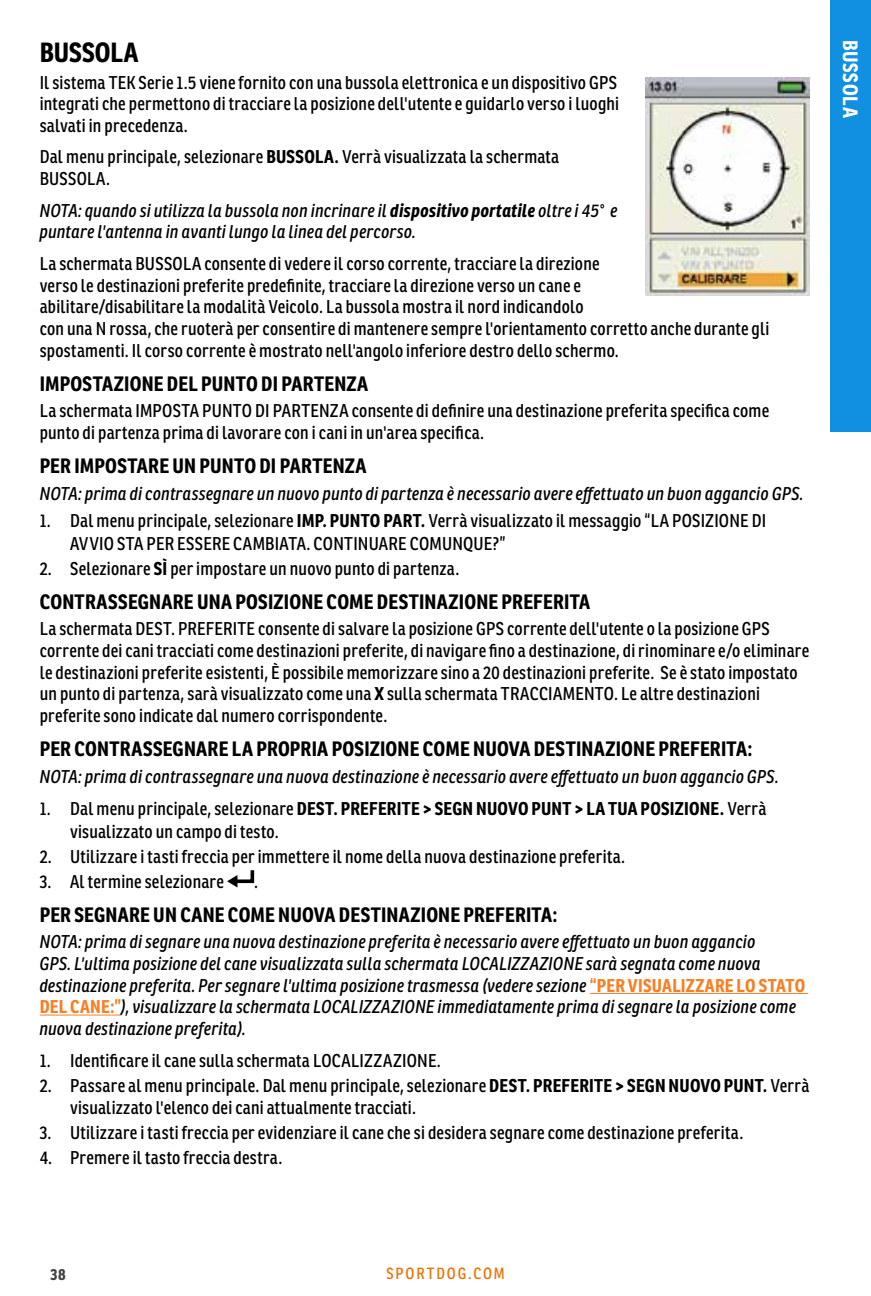
<style>
.page{position:relative;width:871px;height:1296px;background:#fff}
.page>*{position:absolute;margin:0;border:0;box-sizing:border-box;transform-origin:0 0}
.ToC_-_Headline{font:700 27px "Ronnia Cond";color:#000}
.Subheaders{font:700 20.25px "Ronnia Cond";letter-spacing:.01em;color:#000}
.t1{font:700 20.25px "Ronnia Cond";letter-spacing:.03em;color:#fff}
.Text_-_Main_Style{font:18px/21.6px "Ronnia Cond";letter-spacing:.015em;color:#000}
.Text_-_Main_Style-2{font:italic 18px/21.6px "Ronnia Cond";letter-spacing:.015em;color:#000}
.Subheaders-2{font:italic 18px "Ronnia Cond";letter-spacing:.015em;color:#000}
.t2{font:15.75px "Ronnia Cond";letter-spacing:.12em;color:#eb7203}
.t3{font:700 15.75px "Ronnia Cond";color:#404040}
.s1{font-weight:700}
.s2{font-weight:700;font-style:normal;color:#f58026}
</style>
<div class="page">
<div style="left:830px;top:0;width:41px;height:432px;background:#118fe1"></div>
<hr style="left:590px;top:993px;width:218px;height:1px;background:#f58026">
<hr style="left:40px;top:1015px;width:81px;height:1px;background:#f58026">
<svg style="left:227px;top:870px;width:28px;height:18px"></svg>
<img style="left:645px;top:77px;width:164px;height:219px">
<p class="ToC_-_Headline" style="left:40px;top:35px;width:100px">BUSSOLA</p>
<p class="Text_-_Main_Style" style="left:40px;top:71px;width:581px">Il sistema TEK Serie 1.5 viene fornito con una bussola elettronica e un dispositivo GPS integrati che permettono di tracciare la posizione dell'utente e guidarlo verso i luoghi salvati in precedenza.</p>
<p class="Text_-_Main_Style" style="left:40px;top:146px;width:521px">Dal menu principale, selezionare <span class="s1">BUSSOLA.</span> Verrà visualizzata la schermata<br>BUSSOLA.</p>
<p class="Text_-_Main_Style-2" style="left:40px;top:199px;width:579px">NOTA: quando si utilizza la bussola non incrinare il <span class="s1">dispositivo portatile</span> oltre i 45° e puntare l'antenna in avanti lungo la linea del percorso.</p>
<p class="Text_-_Main_Style" style="left:40px;top:253px;width:731px">La schermata BUSSOLA consente di vedere il corso corrente, tracciare la direzione<br>verso le destinazioni preferite predefinite, tracciare la direzione verso un cane e<br>abilitare/disabilitare la modalità Veicolo. La bussola mostra il nord indicandolo<br>con una N rossa, che ruoterà per consentire di mantenere sempre l'orientamento corretto anche durante gli spostamenti. Il corso corrente è mostrato nell'angolo inferiore destro dello schermo.</p>
<p class="Subheaders" style="left:40px;top:371px;width:330px">IMPOSTAZIONE DEL PUNTO DI PARTENZA</p>
<p class="Text_-_Main_Style" style="left:40px;top:400px;width:731px">La schermata IMPOSTA PUNTO DI PARTENZA consente di definire una destinazione preferita specifica come punto di partenza prima di lavorare con i cani in un'area specifica.</p>
<p class="Subheaders" style="left:40px;top:453px;width:328px">PER IMPOSTARE UN PUNTO DI PARTENZA</p>
<p class="Subheaders-2" style="left:40px;top:482px;width:765px">NOTA: prima di contrassegnare un nuovo punto di partenza è necessario avere effettuato un buon aggancio GPS.</p>
<p class="Text_-_Main_Style" style="left:70px;top:509px;width:697px;line-height:22.5px;text-indent:-30px">1. Dal menu principale, selezionare <span class="s1">IMP. PUNTO PART.</span> Verrà visualizzato il messaggio “LA POSIZIONE DI<br>AVVIO STA PER ESSERE CAMBIATA. CONTINUARE COMUNQUE?”</p>
<p class="Text_-_Main_Style" style="left:40px;top:557px;width:421px">2. Selezionare <span class="s1">SÌ</span> per impostare un nuovo punto di partenza.</p>
<p class="Subheaders" style="left:40px;top:589px;width:552px">CONTRASSEGNARE UNA POSIZIONE COME DESTINAZIONE PREFERITA</p>
<p class="Text_-_Main_Style" style="left:40px;top:618px;width:771px">La schermata DEST. PREFERITE consente di salvare la posizione GPS corrente dell'utente o la posizione GPS corrente dei cani tracciati come destinazioni preferite, di navigare fino a destinazione, di rinominare e/o eliminare le destinazioni preferite esistenti, È possibile memorizzare sino a 20 destinazioni preferite. Se è stato impostato un punto di partenza, sarà visualizzato come una <span class="s1">X</span> sulla schermata TRACCIAMENTO. Le altre destinazioni preferite sono indicate dal numero corrispondente.</p>
<p class="Subheaders" style="left:40px;top:736px;width:714px">PER CONTRASSEGNARE LA PROPRIA POSIZIONE COME NUOVA DESTINAZIONE PREFERITA:</p>
<p class="Text_-_Main_Style-2" style="left:40px;top:765px;width:741px">NOTA: prima di contrassegnare una nuova destinazione è necessario avere effettuato un buon aggancio GPS.</p>
<p class="Text_-_Main_Style" style="left:70px;top:798px;width:698px;line-height:22.5px;text-indent:-30px">1. Dal menu principale, selezionare <span class="s1">DEST. PREFERITE &gt; SEGN NUOVO PUNT &gt; LA TUA POSIZIONE.</span> Verrà visualizzato un campo di testo.</p>
<p class="Text_-_Main_Style" style="left:40px;top:845px;width:587px">2. Utilizzare i tasti freccia per immettere il nome della nuova destinazione preferita.</p>
<p class="Text_-_Main_Style" style="left:40px;top:870px;width:186px">3. Al termine selezionare</p>
<p class="Text_-_Main_Style" style="left:254px;top:870px;width:5px">.</p>
<p class="Subheaders" style="left:40px;top:902px;width:519px">PER SEGNARE UN CANE COME NUOVA DESTINAZIONE PREFERITA:</p>
<p class="Text_-_Main_Style-2" style="left:40px;top:931px;width:767px">NOTA: prima di segnare una nuova destinazione preferita è necessario avere effettuato un buon aggancio<br>GPS. L'ultima posizione del cane visualizzata sulla schermata LOCALIZZAZIONE sarà segnata come nuova destinazione preferita. Per segnare l'ultima posizione trasmessa (vedere sezione <span class="s2">“PER VISUALIZZARE LO STATO DEL CANE:”</span>), visualizzare la schermata LOCALIZZAZIONE immediatamente prima di segnare la posizione come nuova destinazione preferita).</p>
<p class="Text_-_Main_Style" style="left:40px;top:1050px;width:402px">1. Identificare il cane sulla schermata LOCALIZZAZIONE.</p>
<p class="Text_-_Main_Style" style="left:70px;top:1075px;width:741px;text-indent:-30px">2. Passare al menu principale. Dal menu principale, selezionare <span class="s1">DEST. PREFERITE &gt; SEGN NUOVO PUNT.</span> Verrà visualizzato l'elenco dei cani attualmente tracciati.</p>
<p class="Text_-_Main_Style" style="left:40px;top:1121px;width:705px">3. Utilizzare i tasti freccia per evidenziare il cane che si desidera segnare come destinazione preferita.</p>
<p class="Text_-_Main_Style" style="left:40px;top:1146px;width:244px">4. Premere il tasto freccia destra.</p>
<p class="t1" style="left:863px;top:40px;width:79px;rotate:90deg">BUSSOLA</p>
<p class="t3" style="left:51px;top:1264px;width:16px">38</p>
<p class="t2" style="left:386px;top:1264px;width:120px">SPORTDOG.COM</p>
</div>
